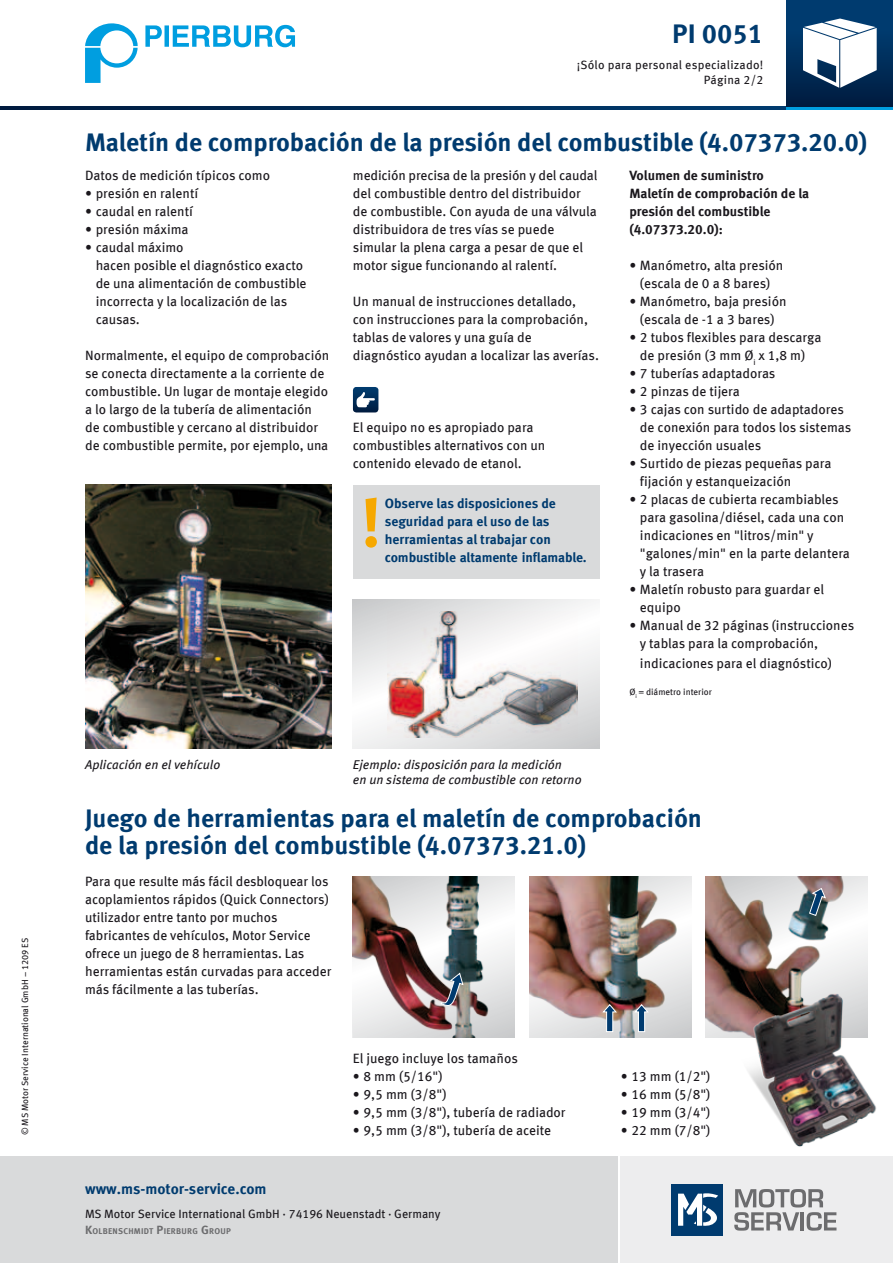
<style>
.page{position:relative;width:893px;height:1263px;background:#fff}
.page>*{position:absolute;margin:0;border:0;box-sizing:border-box;transform-origin:0 0}
.t1{font:700 69.3px "Meta OFC";color:#f6a800}
.t2{font:700 27px "Meta OFC";color:#003b6f}
.t3{font:700 25.5px/27px "Meta OFC";letter-spacing:-.005em;color:#003b6f}
.t4{font:700 15px "Meta OFC";color:#003b6f}
.t5{font:13.5px/18px "Meta OFC";color:#1a171c}
.t6{font:700 13.5px/18px "Meta OFC";letter-spacing:-.005em;color:#003b6f}
.t7{font:700 13.5px/18px "Meta OFC";color:#1a171c}
.t8{font:italic 12.75px/15px "Meta OFC";color:#1a171c}
.t9{font:12px "Meta OFC";color:#1a171c}
.t10{font:12px/15px "Meta OFC";letter-spacing:.02em;color:#1a171c;text-align:right}
.t11{font:9px "Meta OFC";color:#1a171c}
.t12{font:700 8.4px "Meta OFC";letter-spacing:.03em;color:#6c6c6e}
.s1{font-size:12px}
</style>
<div class="page">
<div style="left:621px;top:1157px;width:272px;height:106px;background:#ededee"></div>
<div style="left:0;top:1157px;width:617px;height:106px;background:#d9dadb"></div>
<div style="left:672px;top:1184px;width:51px;height:51px;background:#003b6f"></div>
<svg style="left:678px;top:1193px;width:40px;height:33px"></svg>
<svg style="left:734px;top:1189px;width:102px;height:42px"></svg>
<svg style="left:0;top:106px;width:787px;height:4px;background:#002b57"></svg>
<svg style="left:787px;top:106px;width:106px;height:4px"></svg>
<div style="left:787px;top:0;width:106px;height:106px;background:linear-gradient(to bottom,#004279,#001f43)"></div>
<svg style="left:798px;top:12px;width:82px;height:83px"></svg>
<svg style="left:85px;top:23px;width:53px;height:60px"></svg>
<svg style="left:145px;top:25px;width:150px;height:22px"></svg>
<img style="left:85px;top:485px;width:247px;height:263px">
<div style="left:353px;top:485px;width:247px;height:93px;background:#d9dadb"></div>
<svg style="left:353px;top:600px;width:247px;height:148px"></svg>
<img style="left:387px;top:612px;width:190px;height:125px">
<img style="left:353px;top:876px;width:161px;height:161px">
<svg style="left:440px;top:972px;width:24px;height:34px"></svg>
<img style="left:706px;top:876px;width:161px;height:161px">
<svg style="left:808px;top:887px;width:18px;height:29px"></svg>
<img style="left:529px;top:876px;width:162px;height:161px">
<svg style="left:602px;top:1003px;width:15px;height:29px"></svg>
<svg style="left:633px;top:1003px;width:16px;height:29px"></svg>
<img style="left:721px;top:986px;width:172px;height:171px">
<svg style="left:353px;top:387px;width:25px;height:25px"></svg>
<p class="t11" style="left:19px;top:1135px;width:199px;rotate:-90deg">© MS Motor Service International GmbH – 1209 ES</p>
<h2 class="t2" style="left:672px;top:16px;width:93px">PI 0051</h2>
<p class="t10" style="left:577px;top:57px;width:188px">¡Sólo para personal especializado!<br>Página 2/2</p>
<h3 class="t3" style="left:85px;top:129px;width:784px">Maletín de comprobación de la presión del combustible (4.07373.20.0)</h3>
<p class="t5" style="left:85px;top:167px;width:187px">Datos de medición típicos como</p>
<p class="t5" style="left:85px;top:185px;width:115px">• presión en ralentí</p>
<p class="t5" style="left:85px;top:203px;width:109px">• caudal en ralentí</p>
<p class="t5" style="left:85px;top:221px;width:105px">• presión máxima</p>
<p class="t5" style="left:96px;top:239px;width:212px;text-indent:-11px">• caudal máximo<br>hacen posible el diagnóstico exacto de una alimentación de combustible incorrecta y la localización de las causas.</p>
<p class="t5" style="left:85px;top:347px;width:246px">Normalmente, el equipo de comprobación se conecta directamente a la corriente de combustible. Un lugar de montaje elegido a lo largo de la tubería de alimentación de combustible y cercano al distribuidor de combustible permite, por ejemplo, una</p>
<p class="t5" style="left:353px;top:167px;width:246px">medición precisa de la presión y del caudal del combustible dentro del distribuidor de combustible. Con ayuda de una válvula distribuidora de tres vías se puede simular la plena carga a pesar de que el motor sigue funcionando al ralentí.</p>
<p class="t5" style="left:353px;top:293px;width:248px">Un manual de instrucciones detallado, con instrucciones para la comprobación, tablas de valores y una guía de diagnóstico ayudan a localizar las averías.</p>
<p class="t5" style="left:353px;top:419px;width:194px">El equipo no es apropiado para combustibles alternativos con un contenido elevado de etanol.</p>
<h1 class="t1" style="left:361px;top:479px;width:23px">!</h1>
<p class="t6" style="left:385px;top:494px;width:203px">Observe las disposiciones de seguridad para el uso de las herramientas al trabajar con combustible altamente inflamable.</p>
<p class="t8" style="left:85px;top:757px;width:137px">Aplicación en el vehículo</p>
<p class="t8" style="left:353px;top:757px;width:230px">Ejemplo: disposición para la medición<br>en un sistema de combustible con retorno</p>
<p class="t7" style="left:629px;top:167px;width:181px">Volumen de suministro<br>Maletín de comprobación de la presión del combustible (4.07373.20.0):</p>
<p class="t5" style="left:629px;top:257px;width:155px;text-align:center">• Manómetro, alta presión (escala de 0 a 8 bares)</p>
<p class="t5" style="left:629px;top:293px;width:159px;text-align:center">• Manómetro, baja presión (escala de -1 a 3 bares)</p>
<p class="t5" style="left:629px;top:329px;width:194px;text-align:center">• 2 tubos flexibles para descarga de presión (3 mm Ø<sub>i</sub> x 1,8 m)</p>
<p class="t5" style="left:629px;top:365px;width:148px">• 7 tuberías adaptadoras</p>
<p class="t5" style="left:629px;top:383px;width:112px">• 2 pinzas de tijera</p>
<p class="t5" style="left:640px;top:401px;width:213px;text-indent:-11px">• 3 cajas con surtido de adaptadores de conexión para todos los sistemas de inyección usuales</p>
<p class="t5" style="left:640px;top:455px;width:193px;text-indent:-11px">• Surtido de piezas pequeñas para fijación y estanqueización</p>
<p class="t5" style="left:640px;top:491px;width:212px;text-indent:-11px">• 2 placas de cubierta recambiables para gasolina/diésel, cada una con indicaciones en "litros/min" y "galones/min" en la parte delantera y la trasera</p>
<p class="t5" style="left:640px;top:581px;width:186px;text-indent:-11px">• Maletín robusto para guardar el equipo</p>
<p class="t5" style="left:640px;top:617px;width:216px;text-indent:-11px">• Manual de 32 páginas (instrucciones y tablas para la comprobación,</p>
<p class="t5" style="left:640px;top:654px;width:194px">indicaciones para el diagnóstico)</p>
<p class="t11" style="left:629px;top:686px;width:84px">Ø<sub>i</sub> = diámetro interior</p>
<h3 class="t3" style="left:85px;top:805px;width:618px">Juego de herramientas para el maletín de comprobación de la presión del combustible (4.07373.21.0)</h3>
<p class="t5" style="left:85px;top:872px;width:248px">Para que resulte más fácil desbloquear los acoplamientos rápidos (Quick Connectors) utilizador entre tanto por muchos fabricantes de vehículos, Motor Service ofrece un juego de 8 herramientas. Las herramientas están curvadas para acceder más fácilmente a las tuberías.</p>
<p class="t5" style="left:353px;top:1049px;width:166px">El juego incluye los tamaños</p>
<p class="t5" style="left:353px;top:1067px;width:91px">• 8 mm (5/16")</p>
<p class="t5" style="left:353px;top:1085px;width:95px">• 9,5 mm (3/8")</p>
<p class="t5" style="left:353px;top:1103px;width:214px">• 9,5 mm (3/8"), tubería de radiador</p>
<p class="t5" style="left:353px;top:1121px;width:200px">• 9,5 mm (3/8"), tubería de aceite</p>
<p class="t4" style="left:85px;top:1179px;width:183px">www.ms-motor-service.com</p>
<p class="t9" style="left:85px;top:1206px;width:357px">MS Motor Service International GmbH · 74196 Neuenstadt · Germany</p>
<p class="t12" style="left:85px;top:1226px;width:147px"><span class="s1">K</span>OLBENSCHMIDT <span class="s1">P</span>IERBURG <span class="s1">G</span> ROUP</p>
<p class="t5" style="left:621px;top:1067px;width:91px">• 13 mm (1/2")</p>
<p class="t5" style="left:621px;top:1085px;width:91px">• 16 mm (5/8")</p>
<p class="t5" style="left:621px;top:1103px;width:91px">• 19 mm (3/4")</p>
<p class="t5" style="left:621px;top:1121px;width:91px">• 22 mm (7/8")</p>
</div>
